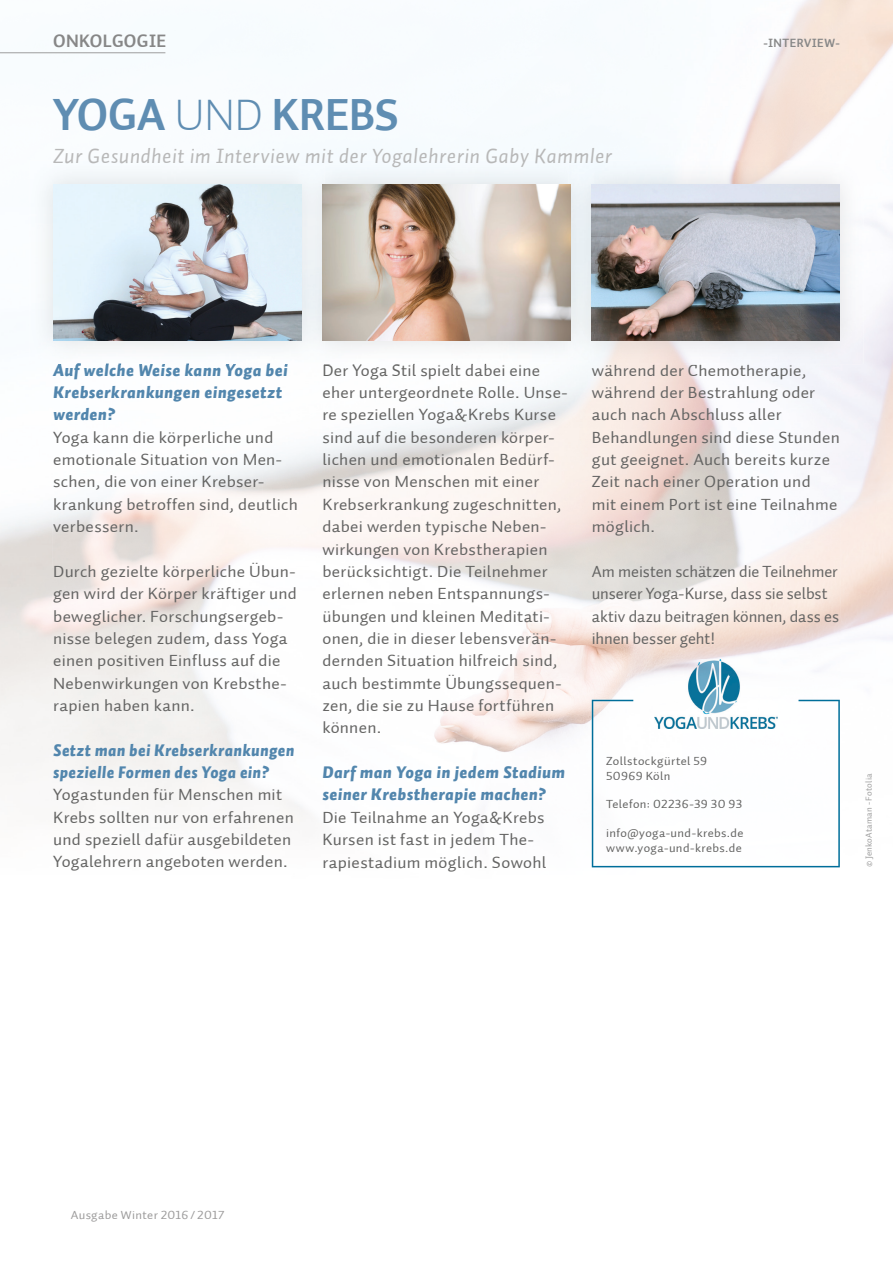
<style>
.page{position:relative;width:893px;height:1263px;background:#fff}
.page>*{position:absolute;margin:0;border:0;box-sizing:border-box;transform-origin:0 0}
.t1{font:700 45px "Auto 1";letter-spacing:-.005em;color:#5f8db2}
.t2{font:21px "Auto 1 Italic LF";letter-spacing:.015em;color:#b8b8b8;scale:1.05 1}
.t3{font:700 18px "Auto 1";letter-spacing:.015em;color:#878787}
.t4{font:16.5px/22.4px "Auto 1 Regular LF";letter-spacing:.015em;color:#646463;scale:1.05 1}
.t5{font:16.5px/22.4px "Auto 1 Black Italic LF";letter-spacing:.02em;color:#5286ad;scale:1.05 1}
.t6{font:16.5px/22.4px "Auto 1 Regular LF";letter-spacing:-.005em;color:#646463}
.t7{font:16.5px/22.4px "Auto 1 Black Italic LF";letter-spacing:.02em;color:#5286ad}
.t8{font:12px/14.4px "Auto 1 Regular LF";letter-spacing:.03em;color:#646463;scale:1.05 1}
.t9{font:12px "Auto 1 Regular LF";letter-spacing:.03em;color:#9d9c9c;scale:1.05 1}
.t10{font:700 12px "Auto 1";letter-spacing:.035em;color:#878787}
.t11{font:9px "Auto 1 Regular LF";letter-spacing:.02em;color:#9d9d9d}
.s1{font-weight:300}
.s2{font-family:"Auto 1 Black LF";font-size:18px;color:#575756}
</style>
<div class="page">
<img style="left:351px;top:0;width:489px;height:160px">
<img style="left:840px;top:0;width:53px;height:640px">
<img style="left:683px;top:364px;width:158px;height:296px">
<img style="left:53px;top:364px;width:235px;height:15px">
<img style="left:592px;top:365px;width:214px;height:14px">
<img style="left:325px;top:364px;width:215px;height:15px">
<img style="left:78px;top:340px;width:221px;height:24px">
<img style="left:53px;top:184px;width:246px;height:156px">
<img style="left:594px;top:160px;width:269px;height:51px">
<div style="left:810px;top:211px;width:53px;height:153px;background:#f4f4f8"></div>
<img style="left:594px;top:340px;width:216px;height:24px">
<img style="left:594px;top:364px;width:212px;height:1px">
<img style="left:594px;top:184px;width:246px;height:156px">
<img style="left:325px;top:163px;width:243px;height:201px">
<img style="left:299px;top:170px;width:26px;height:175px">
<img style="left:568px;top:161px;width:26px;height:192px">
<img style="left:322px;top:184px;width:248px;height:156px">
<svg style="left:592px;top:700px;width:248px;height:167px"></svg>
<img style="left:654px;top:660px;width:123px;height:68px">
<hr style="left:0;top:52px;width:165px;height:1px;background:#9d9d9d">
<p class="t3" style="left:53px;top:30px;width:115px">ONKOLGOGIE</p>
<p class="t10" style="left:764px;top:36px;width:78px">-INTERVIEW-</p>
<h1 class="t1" style="left:53px;top:85px;width:347px">YOGA <span class="s1">UND</span> KREBS</h1>
<p class="t2" style="left:53px;top:143px;width:534px">Zur Gesundheit im Interview mit der Yogalehrerin Gaby Kammler</p>
<p class="t5" style="left:53px;top:359px;width:225px">Auf welche Weise kann Yoga bei<br>Krebserkrankungen eingesetzt werden?</p>
<p class="t4" style="left:53px;top:426px;width:235px">Yoga kann die körperliche und emotionale Situation von Men&shy;schen, die von einer Krebser&shy;krankung betroffen sind, deutlich verbessern.</p>
<p class="t4" style="left:53px;top:560px;width:234px">Durch gezielte körperliche Übun&shy;gen wird der Körper kräftiger und beweglicher. Forschungsergeb&shy;nisse belegen zudem, dass Yoga einen positiven Einfluss auf die<br>Nebenwirkungen von Krebsthe&shy;rapien haben kann.</p>
<p class="t7" style="left:53px;top:739px;width:243px">Setzt man bei Krebserkrankungen spezielle Formen des Yoga ein?</p>
<p class="t4" style="left:53px;top:784px;width:231px">Yogastunden für Menschen mit<br>Krebs sollten nur von erfahrenen und speziell dafür ausgebildeten<br>Yogalehrern angeboten werden.</p>
<p class="t4" style="left:322px;top:359px;width:235px">Der Yoga Stil spielt dabei eine eher untergeordnete Rolle. Unse&shy;re speziellen Yoga&amp;Krebs Kurse sind auf die besonderen körper&shy;lichen und emotionalen Bedürf&shy;nisse von Menschen mit einer<br>Krebserkrankung zugeschnitten, dabei werden typische Neben&shy;wirkungen von Krebstherapien berücksichtigt. Die Teilnehmer erlernen neben Entspannungs&shy;übungen und kleinen Meditati&shy;onen, die in dieser lebensverän&shy;dernden Situation hilfreich sind, auch bestimmte Übungssequen&shy;zen, die sie zu Hause fortführen können.</p>
<p class="t5" style="left:322px;top:762px;width:233px">Darf man Yoga in jedem Stadium seiner Krebstherapie machen?</p>
<p class="t4" style="left:322px;top:806px;width:215px">Die Teilnahme an Yoga&amp;Krebs<br>Kursen ist fast in jedem The&shy;rapiestadium möglich. Sowohl</p>
<p class="t4" style="left:592px;top:359px;width:238px">während der Chemotherapie, während der Bestrahlung oder auch nach Abschluss aller<br>Behandlungen sind diese Stunden gut geeignet. Auch bereits kurze<br>Zeit nach einer Operation und<br>mit einem Port ist eine Teilnahme möglich.</p>
<p class="t6" style="left:592px;top:560px;width:249px">Am meisten schätzen die Teilnehmer unserer Yoga-Kurse, dass sie selbst aktiv dazu beitragen können, dass es ihnen besser geht!</p>
<p class="t8" style="left:606px;top:754px;width:98px">Zollstockgürtel 59<br>50969 Köln</p>
<p class="t8" style="left:606px;top:797px;width:131px">Telefon: 02236-39 30 93</p>
<p class="t8" style="left:606px;top:826px;width:132px">info@yoga-und-krebs.de www.yoga-und-krebs.de</p>
<p class="t11" style="left:863px;top:867px;width:95px;rotate:-90deg">© JenkoAtaman - Fotolia</p>
<p class="t9" style="left:53px;top:1208px;width:165px"><span class="s2">1</span> Ausgabe Winter 2016 / 2017</p>
</div>
